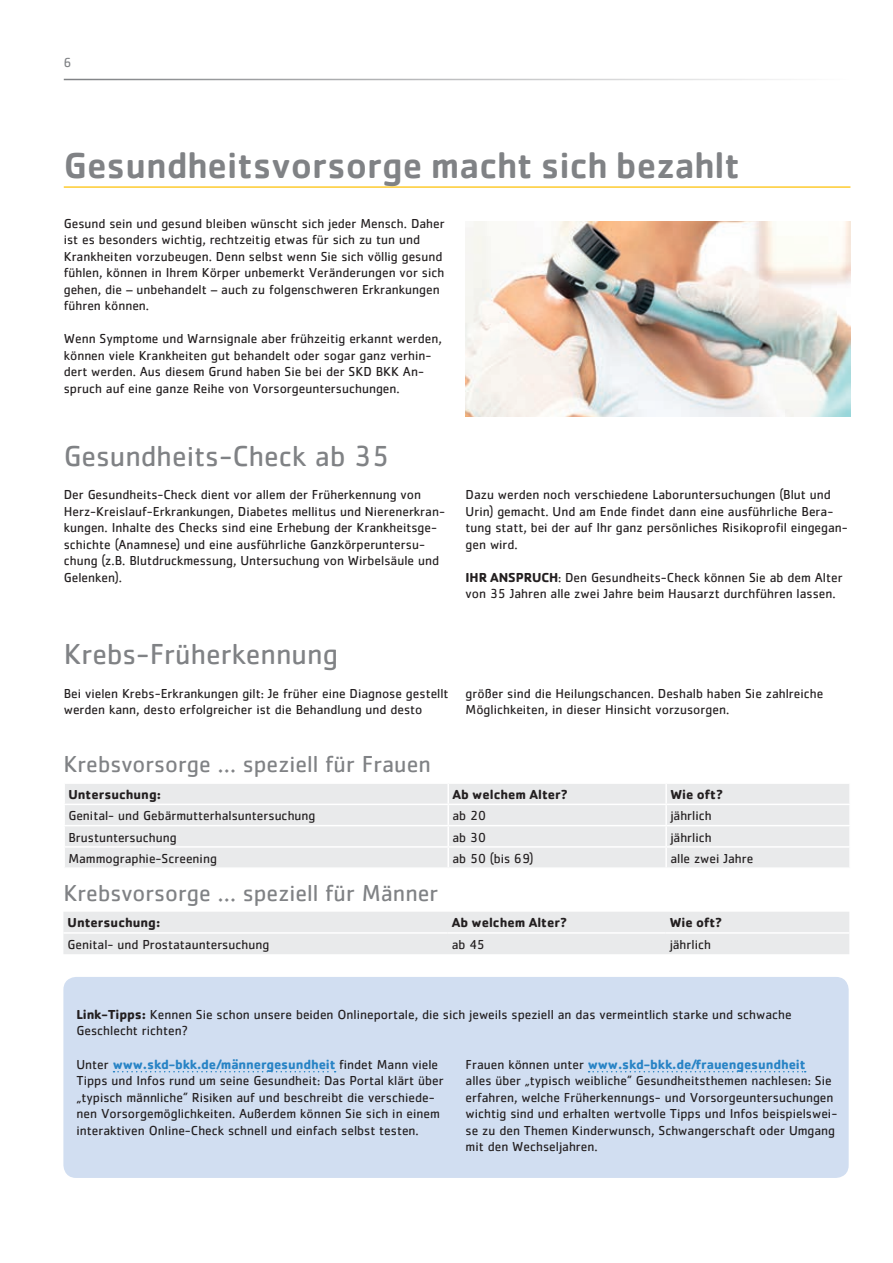
<style>
.page{position:relative;width:893px;height:1263px;background:#fff}
.page>*{position:absolute;margin:0;border:0;box-sizing:border-box;transform-origin:0 0}
.H_1{font:500 37.5px "Cachet";color:#808285}
.H_2{font:30px "Cachet";color:#808285}
.H_3{font:24px "Cachet";color:#808285}
.Fließtext{font:13.5px/16.5px "Cachet";color:#231f20}
.H_2-2{font:13.5px/16.5px "Cachet";color:#231f20}
.Fließtext-2{font:700 13.5px "Cachet";color:#231f20}
.Fließtext-3{font:700 13.5px "Cachet";letter-spacing:-.01em;color:#2783c5}
.t1{font:13.5px "Cachet";color:#808285}
.s1{font-weight:700}
.s2{font-weight:700;color:#2783c5}
.s3{font-weight:400;color:#231f20}
</style>
<div class="page">
<div style="left:63px;top:977px;width:786px;height:201px;background:#d1def1;border-radius:13px"></div>
<hr style="left:64px;top:186px;width:786px;height:2px;background:#fecb2f">
<svg style="left:113px;top:1071px;width:223px;height:1px"></svg>
<svg style="left:589px;top:1071px;width:217px;height:1px"></svg>
<img style="left:466px;top:221px;width:385px;height:196px">
<div style="left:65px;top:784px;width:784px;height:83px;background:#e9eaeb"></div>
<hr style="left:447px;top:784px;width:2px;height:20px;background:#fff">
<hr style="left:665px;top:784px;width:2px;height:20px;background:#fff">
<hr style="left:447px;top:805px;width:2px;height:20px;background:#fff">
<hr style="left:665px;top:805px;width:2px;height:20px;background:#fff">
<hr style="left:447px;top:826px;width:2px;height:20px;background:#fff">
<hr style="left:665px;top:826px;width:2px;height:20px;background:#fff">
<svg style="left:447px;top:848px;width:2px;height:19px"></svg>
<svg style="left:665px;top:848px;width:2px;height:19px"></svg>
<hr style="left:63px;top:804px;width:385px;height:1px;background:#fff">
<hr style="left:448px;top:804px;width:218px;height:1px;background:#fff">
<hr style="left:666px;top:804px;width:185px;height:1px;background:#fff">
<hr style="left:63px;top:825px;width:385px;height:1px;background:#fff">
<hr style="left:448px;top:825px;width:218px;height:1px;background:#fff">
<hr style="left:666px;top:825px;width:185px;height:1px;background:#fff">
<hr style="left:63px;top:846px;width:385px;height:2px;background:#fff">
<hr style="left:448px;top:846px;width:218px;height:2px;background:#fff">
<hr style="left:666px;top:846px;width:185px;height:2px;background:#fff">
<div style="left:63px;top:912px;width:786px;height:42px;background:#e9eaeb"></div>
<hr style="left:63px;top:932px;width:384px;height:2px;background:#fff">
<hr style="left:447px;top:932px;width:218px;height:2px;background:#fff">
<hr style="left:665px;top:932px;width:184px;height:2px;background:#fff">
<hr style="left:64px;top:79px;width:785px;height:1px;background:#808285">
<p class="t1" style="left:64px;top:55px;width:9px">6</p>
<p class="H_1" style="left:64px;top:142px;width:677px">Gesundheitsvorsorge macht sich bezahlt</p>
<p class="Fließtext" style="left:64px;top:215px;width:382px">Gesund sein und gesund bleiben wünscht sich jeder Mensch. Daher ist es besonders wichtig, rechtzeitig etwas für sich zu tun und Krankheiten vorzubeugen. Denn selbst wenn Sie sich völlig gesund fühlen, können in Ihrem Körper unbemerkt Veränderungen vor sich gehen, die – unbehandelt – auch zu folgenschweren Erkrankungen führen können.</p>
<p class="Fließtext" style="left:64px;top:330px;width:379px">Wenn Symptome und Warnsignale aber frühzeitig erkannt werden, können viele Krankheiten gut behandelt oder sogar ganz verhin&shy;dert werden. Aus diesem Grund haben Sie bei der SKD BKK An&shy;spruch auf eine ganze Reihe von Vorsorgeuntersuchungen.</p>
<p class="H_2" style="left:64px;top:438px;width:327px">Gesundheits-Check ab 35</p>
<p class="Fließtext" style="left:64px;top:486px;width:383px">Der Gesundheits-Check dient vor allem der Früherkennung von Herz-Kreislauf-Erkrankungen, Diabetes mellitus und Nierenerkran&shy;kungen. Inhalte des Checks sind eine Erhebung der Krankheitsge&shy;schichte (Anamnese) und eine ausführliche Ganzkörperuntersu&shy;chung (z.B. Blutdruckmessung, Untersuchung von Wirbelsäule und Gelenken).</p>
<p class="Fließtext" style="left:466px;top:486px;width:384px">Dazu werden noch verschiedene Laboruntersuchungen (Blut und Urin) gemacht. Und am Ende findet dann eine ausführliche Bera&shy;tung statt, bei der auf Ihr ganz persönliches Risikoprofil eingegan&shy;gen wird.</p>
<p class="Fließtext" style="left:466px;top:569px;width:379px"><span class="s1">IHR ANSPRUCH</span>: Den Gesundheits-Check können Sie ab dem Alter von 35 Jahren alle zwei Jahre beim Hausarzt durchführen lassen.</p>
<p class="H_2" style="left:64px;top:637px;width:276px">Krebs-Früherkennung</p>
<p class="Fließtext" style="left:64px;top:685px;width:386px">Bei vielen Krebs-Erkrankungen gilt: Je früher eine Diagnose gestellt werden kann, desto erfolgreicher ist die Behandlung und desto</p>
<p class="Fließtext" style="left:466px;top:685px;width:359px">größer sind die Heilungschancen. Deshalb haben Sie zahlreiche<br>Möglichkeiten, in dieser Hinsicht vorzusorgen.</p>
<p class="H_3" style="left:63px;top:750px;width:369px">Krebsvorsorge … speziell für Frauen</p>
<p class="Fließtext-2" style="left:68px;top:786px;width:94px">Untersuchung:</p>
<p class="Fließtext-2" style="left:452px;top:786px;width:117px">Ab welchem Alter?</p>
<p class="Fließtext-2" style="left:670px;top:786px;width:54px">Wie oft?</p>
<p class="Fließtext" style="left:68px;top:807px;width:249px">Genital- und Gebärmutterhalsuntersuchung</p>
<p class="Fließtext" style="left:452px;top:807px;width:35px">ab 20</p>
<p class="Fließtext" style="left:670px;top:807px;width:43px">jährlich</p>
<p class="Fließtext" style="left:68px;top:828px;width:110px">Brustuntersuchung</p>
<p class="Fließtext" style="left:452px;top:828px;width:35px">ab 30</p>
<p class="Fließtext" style="left:670px;top:828px;width:43px">jährlich</p>
<p class="Fließtext" style="left:68px;top:850px;width:150px">Mammographie-Screening</p>
<p class="Fließtext" style="left:452px;top:850px;width:83px">ab 50 (bis 69)</p>
<p class="Fließtext" style="left:670px;top:850px;width:84px">alle zwei Jahre</p>
<p class="H_3" style="left:63px;top:879px;width:376px">Krebsvorsorge … speziell für Männer</p>
<p class="Fließtext-2" style="left:68px;top:914px;width:94px">Untersuchung:</p>
<p class="Fließtext-2" style="left:452px;top:914px;width:117px">Ab welchem Alter?</p>
<p class="Fließtext-2" style="left:670px;top:914px;width:54px">Wie oft?</p>
<p class="Fließtext" style="left:68px;top:936px;width:203px">Genital- und Prostatauntersuchung</p>
<p class="Fließtext" style="left:452px;top:936px;width:35px">ab 45</p>
<p class="Fließtext" style="left:670px;top:936px;width:43px">jährlich</p>
<p class="H_2-2" style="left:77px;top:1006px;width:717px"><span class="s1">Link-Tipps:</span> Kennen Sie schon unsere beiden Onlineportale, die sich jeweils speziell an das vermeintlich starke und schwache<br>Geschlecht richten?</p>
<p class="Fließtext" style="left:77px;top:1056px;width:369px">Unter <span class="s2">www.skd-bkk.de/männergesundheit</span> findet Mann viele Tipps und Infos rund um seine Gesundheit: Das Portal klärt über „typisch männliche” Risiken auf und beschreibt die verschiede&shy;nen Vorsorgemöglichkeiten. Außerdem können Sie sich in einem interaktiven Online-Check schnell und einfach selbst testen.</p>
<p class="Fließtext-3" style="left:466px;top:1055px;width:341px"><span class="s3">Frauen können unter</span> www.skd-bkk.de/frauengesundheit</p>
<p class="Fließtext" style="left:466px;top:1072px;width:373px">alles über „typisch weibliche” Gesundheitsthemen nachlesen: Sie erfahren, welche Früherkennungs- und Vorsorgeuntersuchungen wichtig sind und erhalten wertvolle Tipps und Infos beispielswei&shy;se zu den Themen Kinderwunsch, Schwangerschaft oder Umgang mit den Wechseljahren.</p>
</div>
